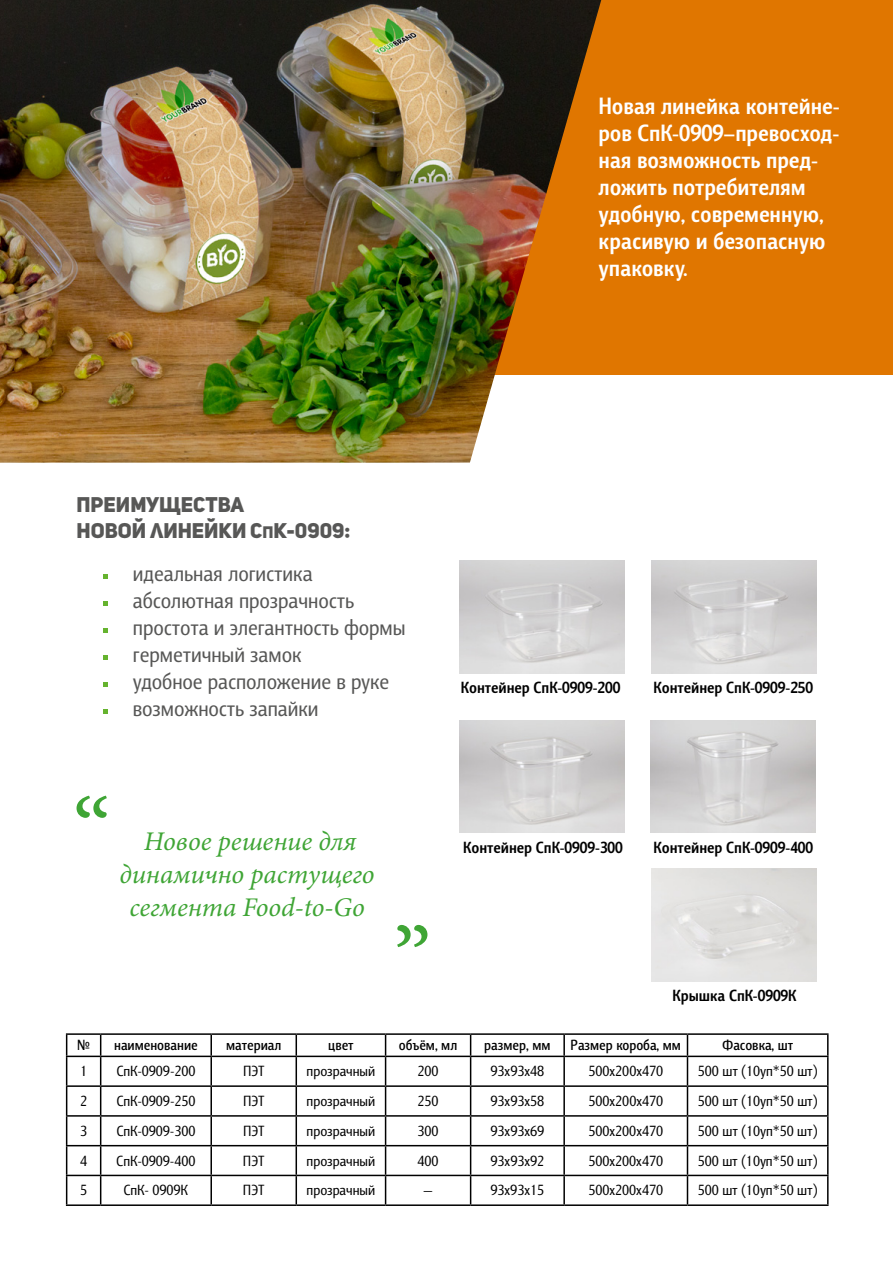
<style>
.page{position:relative;width:893px;height:1263px;background:#fff}
.page>*{position:absolute;margin:0;border:0;box-sizing:border-box;transform-origin:0 0}
.t1{font:italic 27px/33px "Minion Pro";color:#3fa535;text-align:center}
.t2{font:700 24px/27px "Barnaul Grotesk";color:#fff}
.t3{font:22.5px/27px "Barnaul Grotesk";color:#575756}
.t4{font:21px/25.2px "Uni Sans Heavy CAPS";color:#575756}
.t5{font:700 16.5px "Barnaul Grotesk";color:#000}
.t6{font:15px "Barnaul Grotesk";color:#000}
.t7{font:500 15px "Barnaul Grotesk";color:#000}
.s1{font-size:16.5px}
</style>
<div class="page">
<div style="left:352px;top:0;width:541px;height:374px;background:#e07600"></div>
<img style="left:0;top:0;width:601px;height:463px">
<svg style="left:77px;top:796px;width:30px;height:22px"></svg>
<svg style="left:397px;top:925px;width:30px;height:22px"></svg>
<hr style="left:66px;top:1033px;width:35px;height:2px;background:#000">
<hr style="left:101px;top:1033px;width:110px;height:2px;background:#000">
<hr style="left:211px;top:1033px;width:85px;height:2px;background:#000">
<hr style="left:210px;top:1035px;width:2px;height:20px;background:#000">
<hr style="left:296px;top:1033px;width:90px;height:2px;background:#000">
<hr style="left:386px;top:1033px;width:85px;height:2px;background:#000">
<hr style="left:471px;top:1033px;width:93px;height:2px;background:#000">
<hr style="left:564px;top:1033px;width:123px;height:2px;background:#000">
<hr style="left:563px;top:1035px;width:2px;height:20px;background:#000">
<hr style="left:687px;top:1033px;width:142px;height:2px;background:#000">
<hr style="left:827px;top:1035px;width:2px;height:20px;background:#000">
<hr style="left:66px;top:1055px;width:35px;height:2px;background:#000">
<hr style="left:101px;top:1055px;width:110px;height:2px;background:#000">
<hr style="left:211px;top:1055px;width:85px;height:2px;background:#000">
<hr style="left:210px;top:1057px;width:2px;height:28px;background:#000">
<hr style="left:296px;top:1055px;width:90px;height:2px;background:#000">
<hr style="left:386px;top:1055px;width:85px;height:2px;background:#000">
<hr style="left:471px;top:1055px;width:93px;height:2px;background:#000">
<hr style="left:564px;top:1055px;width:123px;height:2px;background:#000">
<hr style="left:563px;top:1057px;width:2px;height:28px;background:#000">
<hr style="left:687px;top:1055px;width:142px;height:2px;background:#000">
<hr style="left:827px;top:1057px;width:2px;height:28px;background:#000">
<hr style="left:66px;top:1085px;width:35px;height:2px;background:#000">
<hr style="left:101px;top:1085px;width:110px;height:2px;background:#000">
<hr style="left:211px;top:1085px;width:85px;height:2px;background:#000">
<hr style="left:210px;top:1087px;width:2px;height:28px;background:#000">
<hr style="left:296px;top:1085px;width:90px;height:2px;background:#000">
<hr style="left:386px;top:1085px;width:85px;height:2px;background:#000">
<hr style="left:471px;top:1085px;width:93px;height:2px;background:#000">
<hr style="left:564px;top:1085px;width:123px;height:2px;background:#000">
<hr style="left:563px;top:1087px;width:2px;height:28px;background:#000">
<hr style="left:687px;top:1085px;width:142px;height:2px;background:#000">
<hr style="left:827px;top:1087px;width:2px;height:28px;background:#000">
<hr style="left:66px;top:1115px;width:35px;height:2px;background:#000">
<hr style="left:101px;top:1115px;width:110px;height:2px;background:#000">
<hr style="left:211px;top:1115px;width:85px;height:2px;background:#000">
<hr style="left:210px;top:1117px;width:2px;height:28px;background:#000">
<hr style="left:296px;top:1115px;width:90px;height:2px;background:#000">
<hr style="left:386px;top:1115px;width:85px;height:2px;background:#000">
<hr style="left:471px;top:1115px;width:93px;height:2px;background:#000">
<hr style="left:564px;top:1115px;width:123px;height:2px;background:#000">
<hr style="left:563px;top:1117px;width:2px;height:28px;background:#000">
<hr style="left:687px;top:1115px;width:142px;height:2px;background:#000">
<hr style="left:827px;top:1117px;width:2px;height:28px;background:#000">
<hr style="left:66px;top:1145px;width:35px;height:1px;background:#000">
<hr style="left:101px;top:1145px;width:110px;height:1px;background:#000">
<hr style="left:211px;top:1145px;width:85px;height:1px;background:#000">
<hr style="left:210px;top:1146px;width:2px;height:29px;background:#000">
<hr style="left:296px;top:1145px;width:90px;height:1px;background:#000">
<hr style="left:386px;top:1145px;width:85px;height:1px;background:#000">
<hr style="left:471px;top:1145px;width:93px;height:1px;background:#000">
<hr style="left:564px;top:1145px;width:123px;height:1px;background:#000">
<hr style="left:563px;top:1146px;width:2px;height:29px;background:#000">
<hr style="left:687px;top:1145px;width:142px;height:1px;background:#000">
<hr style="left:827px;top:1146px;width:2px;height:29px;background:#000">
<hr style="left:66px;top:1175px;width:35px;height:1px;background:#000">
<svg style="left:66px;top:1035px;width:1px;height:169px"></svg>
<hr style="left:101px;top:1175px;width:110px;height:1px;background:#000">
<svg style="left:100px;top:1035px;width:1px;height:169px"></svg>
<hr style="left:211px;top:1175px;width:85px;height:1px;background:#000">
<hr style="left:210px;top:1176px;width:2px;height:28px;background:#000">
<hr style="left:296px;top:1175px;width:90px;height:1px;background:#000">
<svg style="left:296px;top:1035px;width:1px;height:169px"></svg>
<hr style="left:386px;top:1175px;width:85px;height:1px;background:#000">
<svg style="left:385px;top:1035px;width:1px;height:169px"></svg>
<hr style="left:471px;top:1175px;width:93px;height:1px;background:#000">
<svg style="left:470px;top:1035px;width:1px;height:169px"></svg>
<hr style="left:564px;top:1175px;width:123px;height:1px;background:#000">
<hr style="left:563px;top:1176px;width:2px;height:28px;background:#000">
<hr style="left:687px;top:1175px;width:142px;height:1px;background:#000">
<svg style="left:687px;top:1035px;width:1px;height:169px"></svg>
<hr style="left:827px;top:1176px;width:2px;height:28px;background:#000">
<hr style="left:66px;top:1204px;width:35px;height:2px;background:#000">
<hr style="left:101px;top:1204px;width:110px;height:2px;background:#000">
<hr style="left:211px;top:1204px;width:85px;height:2px;background:#000">
<hr style="left:296px;top:1204px;width:90px;height:2px;background:#000">
<hr style="left:386px;top:1204px;width:85px;height:2px;background:#000">
<hr style="left:471px;top:1204px;width:93px;height:2px;background:#000">
<hr style="left:564px;top:1204px;width:123px;height:2px;background:#000">
<hr style="left:687px;top:1204px;width:142px;height:2px;background:#000">
<img style="left:460px;top:720px;width:165px;height:113px">
<img style="left:651px;top:561px;width:165px;height:112px">
<img style="left:459px;top:560px;width:165px;height:113px">
<img style="left:651px;top:720px;width:165px;height:113px">
<svg style="left:103px;top:574px;width:4px;height:5px"></svg>
<svg style="left:103px;top:601px;width:4px;height:4px"></svg>
<svg style="left:103px;top:628px;width:4px;height:5px"></svg>
<svg style="left:103px;top:655px;width:4px;height:5px"></svg>
<svg style="left:103px;top:682px;width:4px;height:5px"></svg>
<svg style="left:103px;top:709px;width:4px;height:5px"></svg>
<h2 class="t2" style="left:598px;top:92px;width:243px">Новая линейка контейне&shy;ров СпК-0909–превосход&shy;ная возможность пред&shy;ложить потребителям удобную, современную, красивую и безопасную упаковку.</h2>
<h3 class="t4" style="left:77px;top:492px;width:275px">Преимущества<br>новой линейки С<span class="s1">п</span>К-0909:</h3>
<h3 class="t3" style="left:133px;top:560px;width:274px">идеальная логистика абсолютная прозрачность простота и элегантность формы герметичный замок<br>удобное расположение в руке возможность запайки</h3>
<h1 class="t1" style="left:119px;top:825px;width:257px">Новое решение для динамично растущего сегмента Food-to-Go</h1>
<p class="t5" style="left:461px;top:678px;width:161px">Контейнер СпК-0909-200</p>
<p class="t5" style="left:653px;top:678px;width:161px">Контейнер СпК-0909-250</p>
<p class="t5" style="left:463px;top:837px;width:161px">Контейнер СпК-0909-300</p>
<p class="t5" style="left:653px;top:837px;width:161px">Контейнер СпК-0909-400</p>
<p class="t5" style="left:672px;top:986px;width:126px">Крышка СпК-0909К</p>
<p class="t7" style="left:77px;top:1036px;width:14px">№</p>
<p class="t7" style="left:114px;top:1036px;width:85px">наименование</p>
<p class="t7" style="left:226px;top:1036px;width:57px">материал</p>
<p class="t7" style="left:328px;top:1036px;width:27px">цвет</p>
<p class="t7" style="left:399px;top:1036px;width:60px">объём, мл</p>
<p class="t7" style="left:484px;top:1036px;width:68px">размер, мм</p>
<p class="t7" style="left:571px;top:1036px;width:112px">Размер короба, мм</p>
<p class="t7" style="left:722px;top:1036px;width:73px">Фасовка, шт</p>
<p class="t6" style="left:80px;top:1063px;width:9px">1</p>
<p class="t6" style="left:116px;top:1063px;width:81px">СпК-0909-200</p>
<p class="t6" style="left:243px;top:1063px;width:23px">ПЭТ</p>
<p class="t6" style="left:307px;top:1063px;width:70px">прозрачный</p>
<p class="t6" style="left:418px;top:1063px;width:23px">200</p>
<p class="t6" style="left:491px;top:1063px;width:55px">93х93х48</p>
<p class="t6" style="left:588px;top:1063px;width:76px">500х200х470</p>
<p class="t6" style="left:698px;top:1063px;width:121px">500 шт (10уп*50 шт)</p>
<p class="t6" style="left:80px;top:1092px;width:9px">2</p>
<p class="t6" style="left:116px;top:1092px;width:81px">СпК-0909-250</p>
<p class="t6" style="left:243px;top:1092px;width:23px">ПЭТ</p>
<p class="t6" style="left:307px;top:1092px;width:70px">прозрачный</p>
<p class="t6" style="left:418px;top:1092px;width:23px">250</p>
<p class="t6" style="left:490px;top:1092px;width:55px">93х93х58</p>
<p class="t6" style="left:588px;top:1092px;width:76px">500х200х470</p>
<p class="t6" style="left:698px;top:1092px;width:121px">500 шт (10уп*50 шт)</p>
<p class="t6" style="left:80px;top:1122px;width:9px">3</p>
<p class="t6" style="left:116px;top:1122px;width:81px">СпК-0909-300</p>
<p class="t6" style="left:243px;top:1122px;width:23px">ПЭТ</p>
<p class="t6" style="left:307px;top:1122px;width:70px">прозрачный</p>
<p class="t6" style="left:418px;top:1122px;width:23px">300</p>
<p class="t6" style="left:490px;top:1122px;width:55px">93х93х69</p>
<p class="t6" style="left:588px;top:1122px;width:76px">500х200х470</p>
<p class="t6" style="left:698px;top:1122px;width:121px">500 шт (10уп*50 шт)</p>
<p class="t6" style="left:80px;top:1152px;width:9px">4</p>
<p class="t6" style="left:116px;top:1152px;width:81px">СпК-0909-400</p>
<p class="t6" style="left:243px;top:1152px;width:23px">ПЭТ</p>
<p class="t6" style="left:307px;top:1152px;width:70px">прозрачный</p>
<p class="t6" style="left:417px;top:1152px;width:23px">400</p>
<p class="t6" style="left:490px;top:1152px;width:55px">93х93х92</p>
<p class="t6" style="left:588px;top:1152px;width:76px">500х200х470</p>
<p class="t6" style="left:698px;top:1152px;width:121px">500 шт (10уп*50 шт)</p>
<p class="t6" style="left:80px;top:1182px;width:9px">5</p>
<p class="t6" style="left:123px;top:1182px;width:66px">СпК- 0909К</p>
<p class="t6" style="left:243px;top:1182px;width:23px">ПЭТ</p>
<p class="t6" style="left:307px;top:1182px;width:70px">прозрачный</p>
<p class="t6" style="left:423px;top:1182px;width:11px">—</p>
<p class="t6" style="left:490px;top:1182px;width:55px">93х93х15</p>
<p class="t6" style="left:588px;top:1182px;width:76px">500х200х470</p>
<p class="t6" style="left:698px;top:1182px;width:121px">500 шт (10уп*50 шт)</p>
</div>
